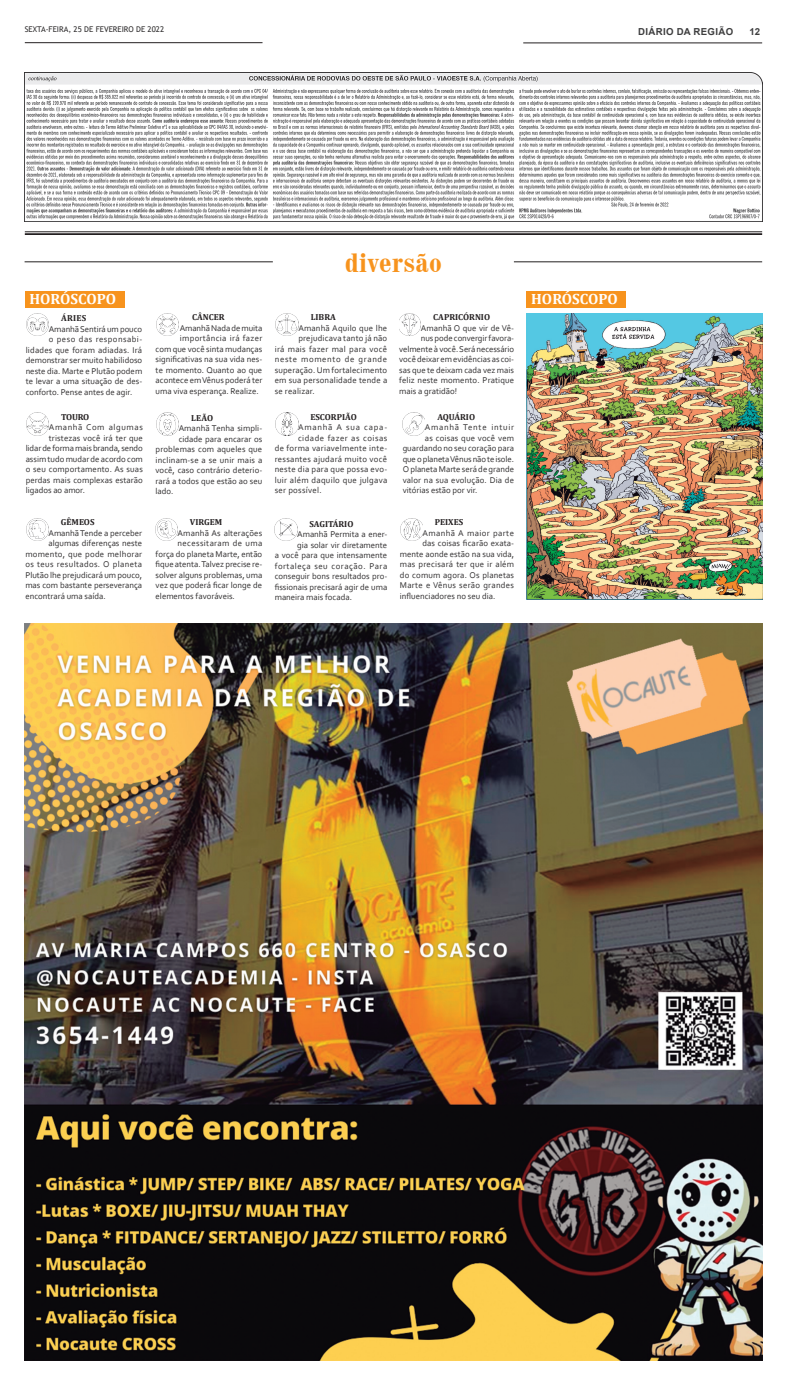
<style>
.page{position:relative;width:787px;height:1389px;background:#fff}
.page>*{position:absolute;margin:0;border:0;box-sizing:border-box;transform-origin:0 0}
.t1{font:700 condensed 26.25px "Century 725 BT";letter-spacing:.02em;color:#f7931d}
.t2{font:700 14.88px "Cambria";color:#fff}
.t3{font:700 9.62px "Arial";letter-spacing:.035em;color:#3e3e3f}
.t4{font:8.75px "Corbel";color:#312f30}
.t5{font:8.75px "Corbel";letter-spacing:.03em;color:#312f30}
.t6{font:8.75px "Corbel";letter-spacing:.02em;color:#312f30}
.t7{font:700 8.75px "Cambria";color:#231f20}
.t8{font:8.75px "Corbel";letter-spacing:.025em;color:#312f30}
.t9{font:8.75px "Corbel";letter-spacing:.04em;color:#312f30}
.t10{font:8.75px "Corbel";letter-spacing:.035em;color:#312f30}
.t11{font:8.75px "Corbel";letter-spacing:.05em;color:#312f30}
.t12{font:8.75px "Corbel";letter-spacing:.055em;color:#312f30}
.t13{font:8.75px "Corbel";letter-spacing:.075em;color:#312f30}
.t14{font:8.75px "Corbel";letter-spacing:.08em;color:#312f30}
.t15{font:8.75px "Corbel";letter-spacing:.045em;color:#312f30}
.t16{font:8.75px "Corbel";letter-spacing:.07em;color:#312f30}
.t17{font:8.75px "Corbel";letter-spacing:.085em;color:#312f30}
.t18{font:7.88px "Trebuchet MS";color:#312f30}
</style>
<div class="page">
<hr style="left:25px;top:42px;width:237px;height:1px;background:#231f20">
<hr style="left:523px;top:43px;width:238px;height:1px;background:#231f20">
<img style="left:25px;top:73px;width:736px;height:149px">
<img style="left:25px;top:623px;width:736px;height:737px">
<hr style="left:25px;top:233px;width:736px;height:2px;background:#231f20">
<hr style="left:25px;top:231px;width:736px;height:1px;background:#231f20">
<hr style="left:25px;top:262px;width:248px;height:1px;background:#231f20">
<hr style="left:513px;top:262px;width:248px;height:1px;background:#231f20">
<div style="left:25px;top:291px;width:99px;height:17px;background:#f7931d"></div>
<div style="left:526px;top:291px;width:99px;height:17px;background:#f7931d"></div>
<img style="left:27px;top:313px;width:22px;height:23px">
<img style="left:26px;top:413px;width:23px;height:22px">
<img style="left:26px;top:518px;width:22px;height:23px">
<img style="left:156px;top:313px;width:23px;height:23px">
<img style="left:156px;top:413px;width:23px;height:22px">
<img style="left:155px;top:518px;width:22px;height:23px">
<img style="left:276px;top:313px;width:22px;height:23px">
<img style="left:275px;top:413px;width:23px;height:22px">
<img style="left:275px;top:518px;width:22px;height:23px">
<img style="left:399px;top:313px;width:22px;height:23px">
<img style="left:402px;top:413px;width:23px;height:22px">
<img style="left:400px;top:518px;width:22px;height:23px">
<img style="left:526px;top:313px;width:235px;height:287px">
<p class="t18" style="left:25px;top:25px;width:141px">SEXTA-FEIRA, 25 DE FEVEREIRO DE 2022</p>
<p class="t3" style="left:638px;top:25px;width:96px">DIÁRIO DA REGIÃO</p>
<p class="t3" style="left:749px;top:25px;width:12px">12</p>
<h1 class="t1" style="left:345px;top:247px;width:98px">diversão</h1>
<h2 class="t2" style="left:30px;top:289px;width:88px">HORÓSCOPO</h2>
<h2 class="t2" style="left:531px;top:289px;width:88px">HORÓSCOPO</h2>
<p class="t7" style="left:61px;top:312px;width:27px">ÁRIES</p>
<p class="t4" style="left:49px;top:324px;width:95px">Amanhã Sentirá um pouco</p>
<p class="t11" style="left:49px;top:334px;width:95px">o peso das responsabi-</p>
<p class="t6" style="left:26px;top:345px;width:118px">lidades que foram adiadas. Irá</p>
<p class="t4" style="left:26px;top:355px;width:118px">demonstrar ser muito habilidoso</p>
<p class="t4" style="left:26px;top:366px;width:118px">neste dia. Marte e Plutão podem</p>
<p class="t4" style="left:26px;top:376px;width:118px">te levar a uma situação de des-</p>
<p class="t4" style="left:26px;top:387px;width:108px">conforto. Pense antes de agir.</p>
<p class="t7" style="left:61px;top:410px;width:29px">TOURO</p>
<p class="t16" style="left:49px;top:422px;width:95px">Amanhã Com algumas</p>
<p class="t4" style="left:49px;top:432px;width:95px">tristezas você irá ter que</p>
<p class="t4" style="left:26px;top:443px;width:119px">lidar de forma mais branda, sendo</p>
<p class="t4" style="left:26px;top:453px;width:119px">assim tudo mudar de acordo com</p>
<p class="t4" style="left:26px;top:464px;width:119px">o seu comportamento. As suas</p>
<p class="t4" style="left:26px;top:474px;width:119px">perdas mais complexas estarão</p>
<p class="t4" style="left:26px;top:485px;width:61px">ligados ao amor.</p>
<p class="t7" style="left:61px;top:516px;width:35px">GÊMEOS</p>
<p class="t4" style="left:48px;top:527px;width:95px">Amanhã Tende a perceber</p>
<p class="t4" style="left:48px;top:538px;width:95px">algumas diferenças neste</p>
<p class="t8" style="left:25px;top:548px;width:118px">momento, que pode melhorar</p>
<p class="t9" style="left:25px;top:559px;width:118px">os teus resultados. O planeta</p>
<p class="t4" style="left:25px;top:569px;width:118px">Plutão lhe prejudicará um pouco,</p>
<p class="t4" style="left:25px;top:580px;width:118px">mas com bastante perseverança</p>
<p class="t4" style="left:25px;top:590px;width:82px">encontrará uma saída.</p>
<p class="t7" style="left:433px;top:311px;width:58px">CAPRICÓRNIO</p>
<p class="t4" style="left:421px;top:322px;width:95px">Amanhã O que vir de Vê-</p>
<p class="t4" style="left:421px;top:333px;width:95px">nus pode convergir favora-</p>
<p class="t4" style="left:399px;top:343px;width:116px">velmente à você. Será necessário</p>
<p class="t4" style="left:399px;top:354px;width:116px">você deixar em evidências as coi-</p>
<p class="t4" style="left:399px;top:364px;width:116px">sas que te deixam cada vez mais</p>
<p class="t4" style="left:399px;top:375px;width:116px">feliz neste momento. Pratique</p>
<p class="t4" style="left:399px;top:385px;width:59px">mais a gratidão!</p>
<p class="t7" style="left:437px;top:410px;width:39px">AQUÁRIO</p>
<p class="t14" style="left:425px;top:422px;width:91px">Amanhã Tente intuir</p>
<p class="t4" style="left:425px;top:432px;width:91px">as coisas que você vem</p>
<p class="t4" style="left:402px;top:443px;width:113px">guardando no seu coração para</p>
<p class="t4" style="left:402px;top:453px;width:113px">que o planeta Vênus não te isole.</p>
<p class="t4" style="left:402px;top:464px;width:113px">O planeta Marte será de grande</p>
<p class="t4" style="left:402px;top:474px;width:113px">valor na sua evolução. Dia de</p>
<p class="t4" style="left:402px;top:485px;width:76px">vitórias estão por vir.</p>
<p class="t7" style="left:434px;top:516px;width:30px">PEIXES</p>
<p class="t15" style="left:422px;top:527px;width:93px">Amanhã A maior parte</p>
<p class="t4" style="left:422px;top:538px;width:93px">das coisas ficarão exata-</p>
<p class="t4" style="left:400px;top:548px;width:116px">mente aonde estão na sua vida,</p>
<p class="t8" style="left:400px;top:559px;width:116px">mas precisará ter que ir além</p>
<p class="t4" style="left:400px;top:569px;width:116px">do comum agora. Os planetas</p>
<p class="t5" style="left:400px;top:580px;width:116px">Marte e Vênus serão grandes</p>
<p class="t4" style="left:400px;top:590px;width:97px">influenciadores no seu dia.</p>
<p class="t7" style="left:192px;top:311px;width:34px">CÂNCER</p>
<p class="t4" style="left:180px;top:322px;width:84px">Amanhã Nada de muita</p>
<p class="t10" style="left:180px;top:333px;width:84px">importância irá fazer</p>
<p class="t4" style="left:155px;top:343px;width:108px">com que você sinta mudanças</p>
<p class="t4" style="left:155px;top:354px;width:108px">significativas na sua vida nes-</p>
<p class="t4" style="left:155px;top:364px;width:108px">te momento. Quanto ao que</p>
<p class="t4" style="left:155px;top:375px;width:108px">acontece em Vênus poderá ter</p>
<p class="t4" style="left:155px;top:385px;width:105px">uma viva esperança. Realize.</p>
<p class="t7" style="left:191px;top:412px;width:24px">LEÃO</p>
<p class="t4" style="left:179px;top:423px;width:85px">Amanhã Tenha simpli-</p>
<p class="t4" style="left:179px;top:434px;width:85px">cidade para encarar os</p>
<p class="t4" style="left:155px;top:444px;width:108px">problemas com aqueles que</p>
<p class="t6" style="left:155px;top:455px;width:108px">inclinam-se a se unir mais a</p>
<p class="t4" style="left:155px;top:465px;width:108px">você, caso contrário deterio-</p>
<p class="t4" style="left:155px;top:476px;width:108px">rará a todos que estão ao seu</p>
<p class="t4" style="left:155px;top:486px;width:19px">lado.</p>
<p class="t7" style="left:190px;top:516px;width:34px">VIRGEM</p>
<p class="t4" style="left:177px;top:527px;width:86px">Amanhã As alterações</p>
<p class="t9" style="left:177px;top:538px;width:86px">necessitaram de uma</p>
<p class="t4" style="left:155px;top:548px;width:108px">força do planeta Marte, então</p>
<p class="t4" style="left:155px;top:559px;width:108px">fique atenta. Talvez precise re-</p>
<p class="t4" style="left:155px;top:569px;width:108px">solver alguns problemas, uma</p>
<p class="t4" style="left:155px;top:580px;width:108px">vez que poderá ficar longe de</p>
<p class="t4" style="left:155px;top:590px;width:81px">elementos favoráveis.</p>
<p class="t7" style="left:310px;top:311px;width:27px">LIBRA</p>
<p class="t6" style="left:298px;top:322px;width:90px">Amanhã Aquilo que lhe</p>
<p class="t6" style="left:298px;top:333px;width:90px">prejudicava tanto já não</p>
<p class="t10" style="left:274px;top:343px;width:114px">irá mais fazer mal para você</p>
<p class="t13" style="left:274px;top:354px;width:114px">neste momento de grande</p>
<p class="t4" style="left:274px;top:364px;width:114px">superação. Um fortalecimento</p>
<p class="t6" style="left:274px;top:375px;width:114px">em sua personalidade tende a</p>
<p class="t6" style="left:274px;top:385px;width:42px">se realizar.</p>
<p class="t7" style="left:310px;top:410px;width:48px">ESCORPIÃO</p>
<p class="t17" style="left:298px;top:422px;width:91px">Amanhã A sua capa-</p>
<p class="t11" style="left:298px;top:432px;width:91px">cidade fazer as coisas</p>
<p class="t5" style="left:274px;top:443px;width:114px">de forma variavelmente inte-</p>
<p class="t5" style="left:274px;top:453px;width:114px">ressantes ajudará muito você</p>
<p class="t5" style="left:274px;top:464px;width:114px">neste dia para que possa evo-</p>
<p class="t5" style="left:274px;top:474px;width:114px">luir além daquilo que julgava</p>
<p class="t5" style="left:274px;top:485px;width:48px">ser possível.</p>
<p class="t7" style="left:309px;top:517px;width:45px">SAGITÁRIO</p>
<p class="t4" style="left:297px;top:529px;width:92px">Amanhã Permita a ener-</p>
<p class="t4" style="left:297px;top:539px;width:92px">gia solar vir diretamente</p>
<p class="t4" style="left:274px;top:550px;width:114px">a você para que intensamente</p>
<p class="t12" style="left:274px;top:560px;width:114px">fortaleça seu coração. Para</p>
<p class="t4" style="left:274px;top:571px;width:114px">conseguir bons resultados pro-</p>
<p class="t4" style="left:274px;top:581px;width:114px">fissionais precisará agir de uma</p>
<p class="t4" style="left:274px;top:592px;width:79px">maneira mais focada.</p>
</div>
